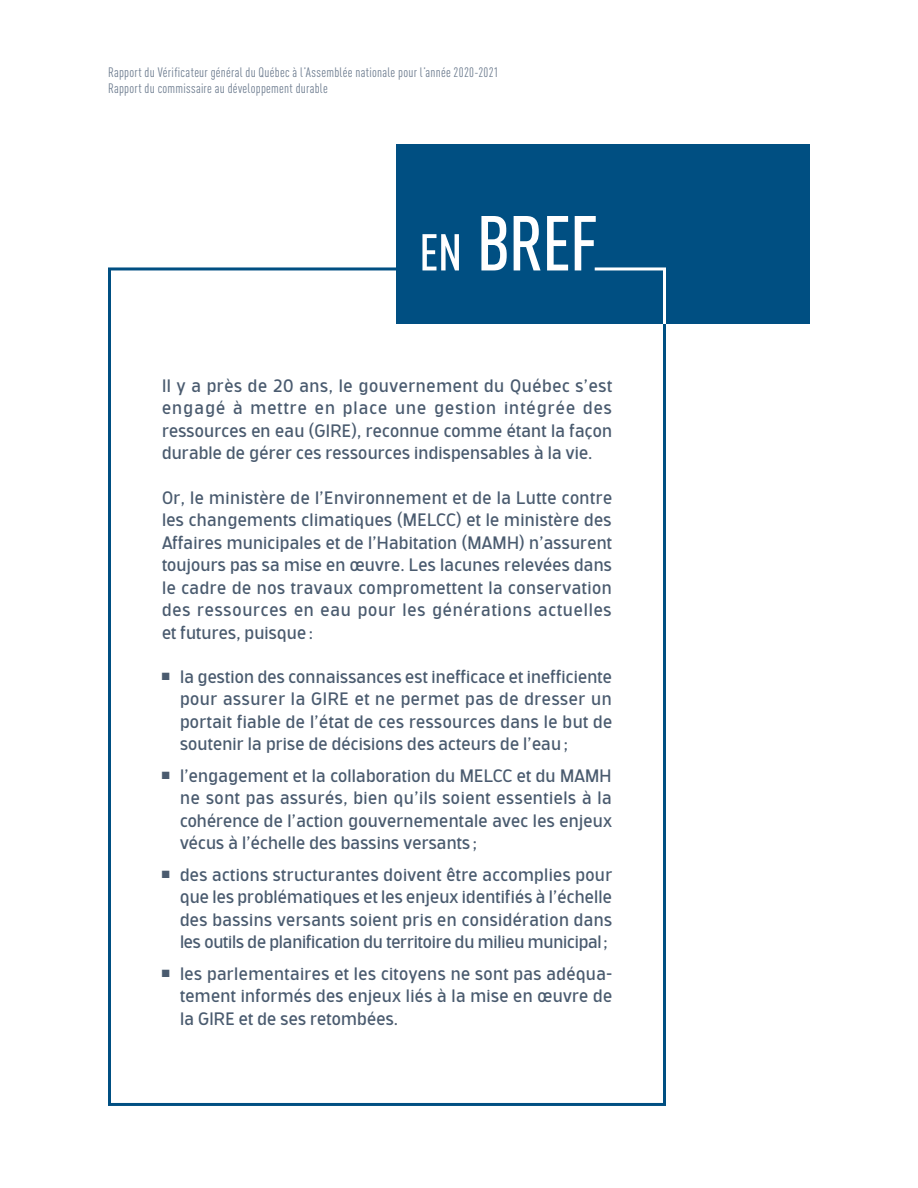
<style>
.page{position:relative;width:918px;height:1188px;background:#fff}
.page>*{position:absolute;margin:0;border:0;box-sizing:border-box;transform-origin:0 0}
.t1{font:500 condensed 76.5px "DIN Offc";color:#fff}
.t2{font:18px/22.5px "Bosphorus 50 Normal 53";letter-spacing:.01em;color:#4a5b6f;text-align:justify}
.t3{font:condensed 13.5px/16.2px "DIN Offc";letter-spacing:.02em;color:#6d7c8f}
.s1{font-size:51px}
</style>
<div class="page">
<div style="left:396px;top:144px;width:414px;height:180px;background:#004f82"></div>
<div style="left:108px;top:267px;width:558px;height:839px;border:3px solid #004f82"></div>
<svg style="left:592px;top:267px;width:74px;height:60px"></svg>
<p class="t3" style="left:108px;top:64px;width:392px">Rapport du Vérificateur général du Québec à l’Assemblée nationale pour l’année 2020-2021<br>Rapport du commissaire au développement durable</p>
<h1 class="t1" style="left:419px;top:198px;width:181px"><span class="s1">EN</span> BREF</h1>
<p class="t2" style="left:162px;top:375px;width:452px">Il y a près de 20 ans, le gouvernement du Québec s’est engagé à mettre en place une gestion intégrée des ressources en eau (GIRE), reconnue comme étant la façon durable de gérer ces ressources indispensables à la vie.</p>
<p class="t2" style="left:162px;top:487px;width:452px">Or, le ministère de l’Environnement et de la Lutte contre les changements climatiques (MELCC) et le ministère des Affaires municipales et de l’Habitation (MAMH) n’assurent toujours pas sa mise en œuvre. Les lacunes relevées dans le cadre de nos travaux compromettent la conservation des ressources en eau pour les générations actuelles et futures, puisque :</p>
<p class="t2" style="left:180px;top:666px;width:434px;text-indent:-18px">■ la gestion des connaissances est inefficace et inefficiente pour assurer la GIRE et ne permet pas de dresser un portait fiable de l’état de ces ressources dans le but de soutenir la prise de décisions des acteurs de l’eau ;</p>
<p class="t2" style="left:180px;top:765px;width:434px;text-indent:-18px">■ l’engagement et la collaboration du MELCC et du MAMH ne sont pas assurés, bien qu’ils soient essentiels à la cohérence de l’action gouvernementale avec les enjeux vécus à l’échelle des bassins versants ;</p>
<p class="t2" style="left:180px;top:864px;width:434px;text-indent:-18px">■ des actions structurantes doivent être accomplies pour que les problématiques et les enjeux identifiés à l’échelle des bassins versants soient pris en considération dans les outils de planification du territoire du milieu municipal;</p>
<p class="t2" style="left:180px;top:963px;width:434px;text-indent:-18px">■ les parlementaires et les citoyens ne sont pas adéqua&shy;tement informés des enjeux liés à la mise en œuvre de la GIRE et de ses retombées.</p>
</div>
